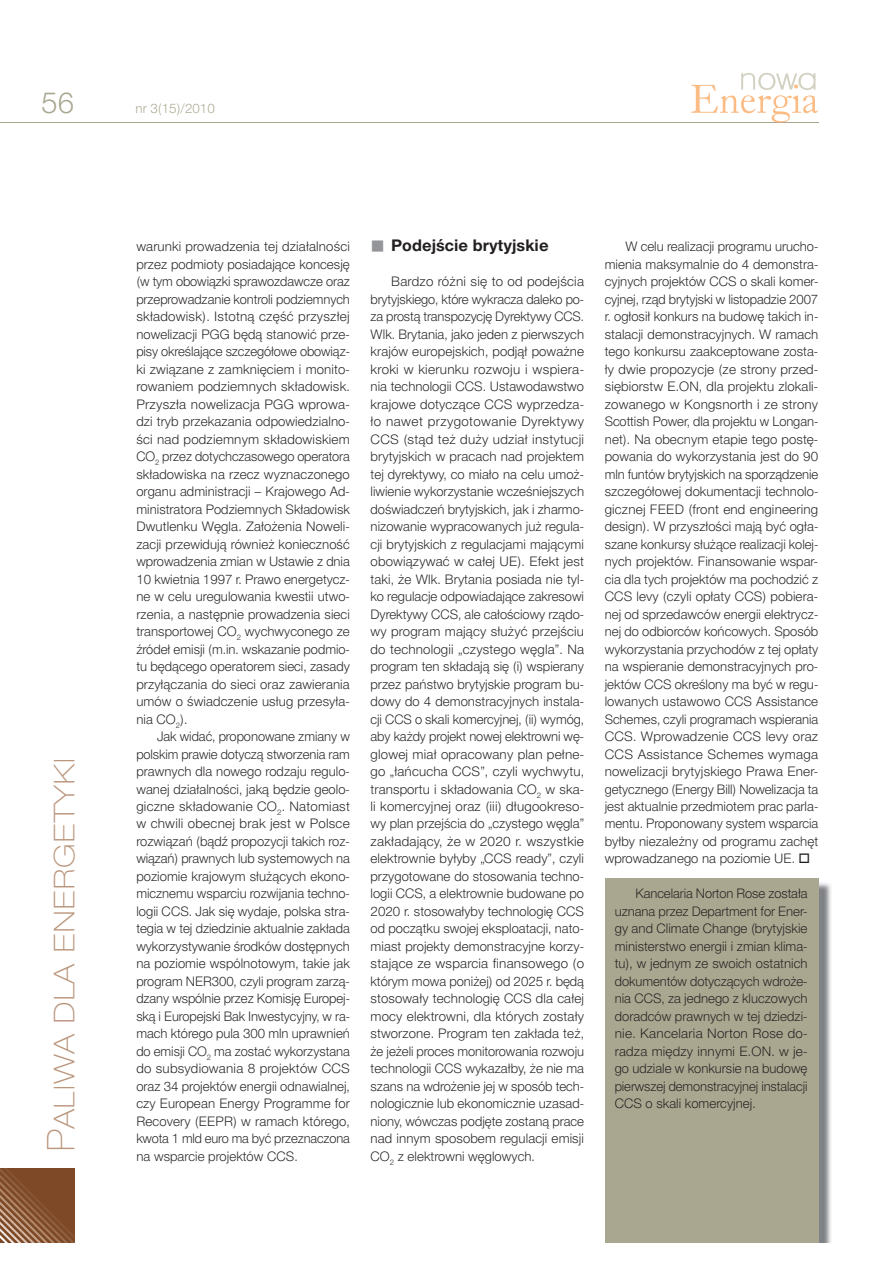
<style>
.page{position:relative;width:893px;height:1263px;background:#fff}
.page>*{position:absolute;margin:0;border:0;box-sizing:border-box;transform-origin:0 0}
.t1{font:37.95px "Switzer EFN Thin";color:#ba957c}
.t2{font:29.1px "Switzer EFN Light";color:#a9a790}
.t3{font:700 16.05px "Switzer EFN";color:#231f20}
.t4{font:13.05px/17.5px "Switzer EFN Light";color:#231f20;text-align:justify}
.t5{font:13.05px "Switzer EFN Light";color:#a9a790}
</style>
<div class="page">
<hr style="left:0;top:122px;width:818px;height:1px;background:#a9a790">
<svg style="left:691px;top:73px;width:127px;height:50px"></svg>
<svg style="left:0;top:1169px;width:74px;height:74px;background:#895938"></svg>
<img style="left:818px;top:882px;width:13px;height:361px">
<div style="left:605px;top:878px;width:213px;height:365px;background:#a9a790"></div>
<h2 class="t2" style="left:41px;top:92px;width:35px">56</h2>
<p class="t5" style="left:136px;top:103px;width:81px">nr 3(15)/2010</p>
<h1 class="t1" style="left:39px;top:1152px;width:397px;rotate:-90deg">PALIWA DLA ENERGETYKI</h1>
<p class="t4" style="left:136px;top:239px;width:215px">warunki prowadzenia tej działalności przez podmioty posiadające koncesję (w tym obowiązki sprawozdawcze oraz przeprowadzanie kontroli podziemnych składowisk). Istotną część przyszłej nowelizacji PGG będą stanowić prze&shy;pisy określające szczegółowe obowiąz&shy;ki związane z zamknięciem i monito&shy;rowaniem podziemnych składowisk.<br>Przyszła nowelizacja PGG wprowa&shy;dzi tryb przekazania odpowiedzialno&shy;ści nad podziemnym składowiskiem CO<sub>2</sub> przez dotychczasowego operatora składowiska na rzecz wyznaczonego organu administracji – Krajowego Ad&shy;ministratora Podziemnych Składowisk Dwutlenku Węgla. Założenia Noweli&shy;zacji przewidują również konieczność wprowadzenia zmian w Ustawie z dnia 10 kwietnia 1997 r. Prawo energetycz&shy;ne w celu uregulowania kwestii utwo&shy;rzenia, a następnie prowadzenia sieci transportowej CO<sub>2</sub> wychwyconego ze źródeł emisji (m.in. wskazanie podmio&shy;tu będącego operatorem sieci, zasady przyłączania do sieci oraz zawierania umów o świadczenie usług przesyła&shy;nia CO<sub>2</sub>).</p>
<p class="t4" style="left:136px;top:729px;width:215px;text-indent:21px">Jak widać, proponowane zmiany w polskim prawie dotyczą stworzenia ram prawnych dla nowego rodzaju regulo&shy;wanej działalności, jaką będzie geolo&shy;giczne składowanie CO<sub>2</sub>. Natomiast w chwili obecnej brak jest w Polsce rozwiązań (bądź propozycji takich roz&shy;wiązań) prawnych lub systemowych na poziomie krajowym służących ekono&shy;micznemu wsparciu rozwijania techno&shy;logii CCS. Jak się wydaje, polska stra&shy;tegia w tej dziedzinie aktualnie zakłada wykorzystywanie środków dostępnych na poziomie wspólnotowym, takie jak program NER300, czyli program zarzą&shy;dzany wspólnie przez Komisję Europej&shy;ską i Europejski Bak Inwestycyjny, w ra&shy;mach którego pula 300 mln uprawnień do emisji CO<sub>2</sub> ma zostać wykorzystana do subsydiowania 8 projektów CCS oraz 34 projektów energii odnawialnej, czy European Energy Programme for Recovery (EEPR) w ramach którego, kwota 1 mld euro ma być przeznaczona na wsparcie projektów CCS.</p>
<p class="t3" style="left:391px;top:240px;width:159px">Podejście brytyjskie</p>
<p class="t4" style="left:371px;top:274px;width:215px;text-indent:21px">Bardzo różni się to od podejścia brytyjskiego, które wykracza daleko po&shy;za prostą transpozycję Dyrektywy CCS.<br>Wlk. Brytania, jako jeden z pierwszych krajów europejskich, podjął poważne kroki w kierunku rozwoju i wspiera&shy;nia technologii CCS. Ustawodawstwo krajowe dotyczące CCS wyprzedza&shy;ło nawet przygotowanie Dyrektywy CCS (stąd też duży udział instytucji brytyjskich w pracach nad projektem tej dyrektywy, co miało na celu umoż&shy;liwienie wykorzystanie wcześniejszych doświadczeń brytyjskich, jak i zharmo&shy;nizowanie wypracowanych już regula&shy;cji brytyjskich z regulacjami mającymi obowiązywać w całej UE). Efekt jest taki, że Wlk. Brytania posiada nie tyl&shy;ko regulacje odpowiadające zakresowi Dyrektywy CCS, ale całościowy rządo&shy;wy program mający służyć przejściu do technologii „czystego węgla”. Na program ten składają się (i) wspierany przez państwo brytyjskie program bu&shy;dowy do 4 demonstracyjnych instala&shy;cji CCS o skali komercyjnej, (ii) wymóg, aby każdy projekt nowej elektrowni wę&shy;glowej miał opracowany plan pełne&shy;go „łańcucha CCS”, czyli wychwytu, transportu i składowania CO<sub>2</sub> w ska&shy;li komercyjnej oraz (iii) długookreso&shy;wy plan przejścia do „czystego węgla” zakładający, że w 2020 r. wszystkie elektrownie byłyby „CCS ready”, czyli przygotowane do stosowania techno&shy;logii CCS, a elektrownie budowane po 2020 r. stosowałyby technologię CCS od początku swojej eksploatacji, nato&shy;miast projekty demonstracyjne korzy&shy;stające ze wsparcia finansowego (o którym mowa poniżej) od 2025 r. będą stosowały technologię CCS dla całej mocy elektrowni, dla których zostały stworzone. Program ten zakłada też, że jeżeli proces monitorowania rozwoju technologii CCS wykazałby, że nie ma szans na wdrożenie jej w sposób tech&shy;nologicznie lub ekonomicznie uzasad&shy;niony, wówczas podjęte zostaną prace nad innym sposobem regulacji emisji CO<sub>2</sub> z elektrowni węglowych.</p>
<p class="t4" style="left:605px;top:239px;width:215px;text-indent:21px">W celu realizacji programu urucho&shy;mienia maksymalnie do 4 demonstra&shy;cyjnych projektów CCS o skali komer&shy;cyjnej, rząd brytyjski w listopadzie 2007 r. ogłosił konkurs na budowę takich in&shy;stalacji demonstracyjnych. W ramach tego konkursu zaakceptowane zosta&shy;ły dwie propozycje (ze strony przed&shy;siębiorstw E.ON, dla projektu zlokali&shy;zowanego w Kongsnorth i ze strony Scottish Power, dla projektu w Longan&shy;net). Na obecnym etapie tego postę&shy;powania do wykorzystania jest do 90 mln funtów brytyjskich na sporządzenie szczegółowej dokumentacji technolo&shy;gicznej FEED (front end engineering design). W przyszłości mają być ogła&shy;szane konkursy służące realizacji kolej&shy;nych projektów. Finansowanie wspar&shy;cia dla tych projektów ma pochodzić z CCS levy (czyli opłaty CCS) pobiera&shy;nej od sprzedawców energii elektrycz&shy;nej do odbiorców końcowych. Sposób wykorzystania przychodów z tej opłaty na wspieranie demonstracyjnych pro&shy;jektów CCS określony ma być w regu&shy;lowanych ustawowo CCS Assistance Schemes, czyli programach wspierania CCS. Wprowadzenie CCS levy oraz CCS Assistance Schemes wymaga nowelizacji brytyjskiego Prawa Ener&shy;getycznego (Energy Bill) Nowelizacja ta jest aktualnie przedmiotem prac parla&shy;mentu. Proponowany system wsparcia byłby niezależny od programu zachęt wprowadzanego na poziomie UE.</p>
<p class="t4" style="left:615px;top:886px;width:194px;text-indent:21px">Kancelaria Norton Rose została uznana przez Department for Ener&shy;gy and Climate Change (brytyjskie ministerstwo energii i zmian klima&shy;tu), w jednym ze swoich ostatnich dokumentów dotyczących wdroże&shy;nia CCS, za jednego z kluczowych doradców prawnych w tej dziedzi&shy;nie. Kancelaria Norton Rose do&shy;radza między innymi E.ON. w je&shy;go udziale w konkursie na budowę pierwszej demonstracyjnej instalacji CCS o skali komercyjnej.</p>
</div>
